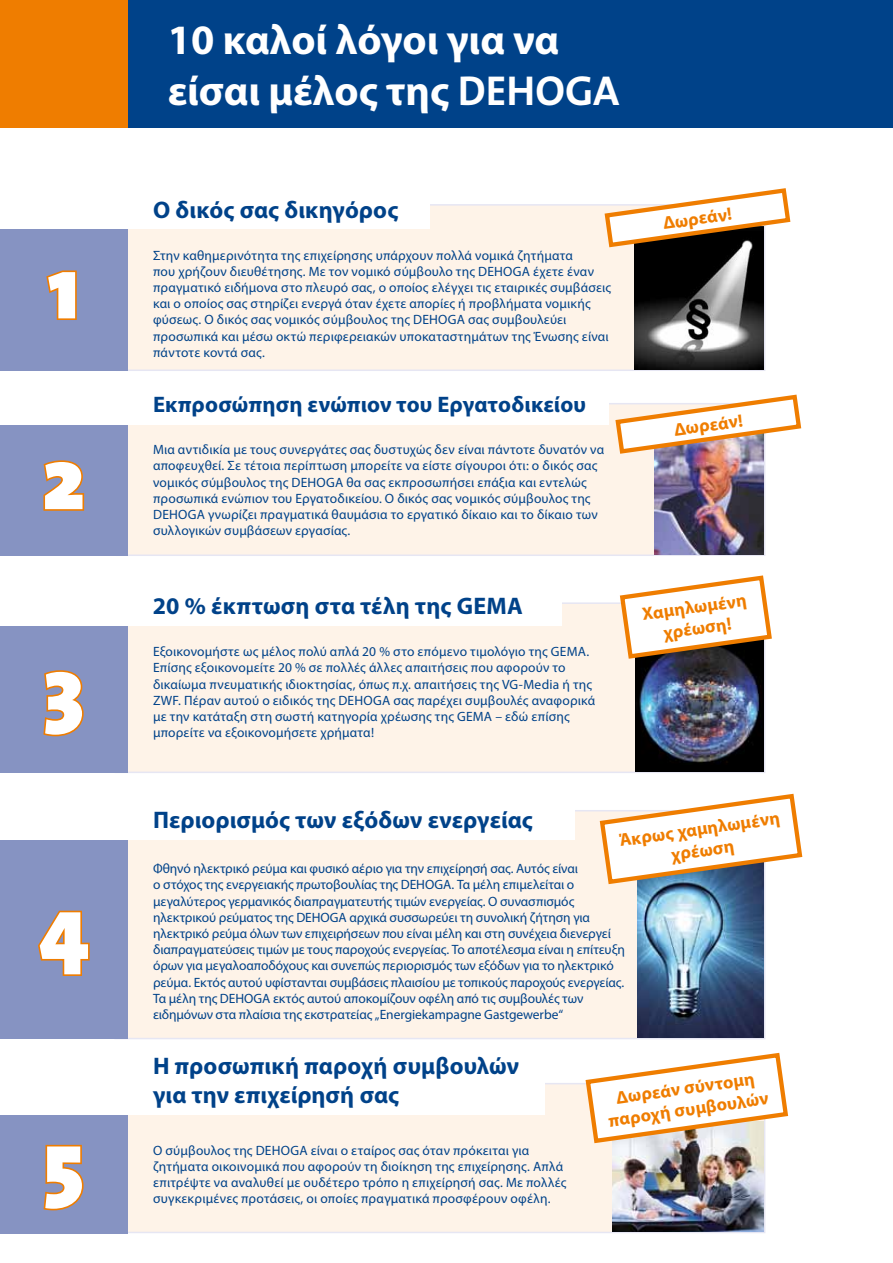
<style>
.page{position:relative;width:893px;height:1263px;background:#fff}
.page>*{position:absolute;margin:0;border:0;box-sizing:border-box;transform-origin:0 0}
.t1{font:900 90px "The Sans";color:#fff}
.t2{font:700 42px/50.4px "Myriad Pro";color:#fff}
.t3{font:700 24px/28.8px "Myriad Pro";letter-spacing:.005em;color:#004289}
.t4{font:700 22.5px "Myriad Pro";letter-spacing:.005em;color:#004289}
.t5{font:700 18px/21.6px "Myriad Pro";color:#ef7d00;text-align:center}
.t6{font:13.5px/16.2px "Myriad Pro";letter-spacing:.01em;color:#004289}
.s1{font-family:"The Sans"}
</style>
<div class="page">
<div style="left:115px;top:0;width:778px;height:128px;background:#004289"></div>
<div style="left:0;top:0;width:128px;height:128px;background:#ef7d00"></div>
<div style="left:116px;top:603px;width:649px;height:169px;background:#fef3e8"></div>
<div style="left:635px;top:603px;width:129px;height:169px;background:#000"></div>
<img style="left:639px;top:661px;width:122px;height:102px">
<svg style="left:617px;top:575px;width:155px;height:86px"></svg>
<div style="left:117px;top:205px;width:648px;height:165px;background:#fef3e8"></div>
<div style="left:116px;top:204px;width:649px;height:167px;border:2px solid #e6e6f3"></div>
<img style="left:634px;top:250px;width:130px;height:119px">
<div style="left:117px;top:404px;width:648px;height:151px;background:#fef3e8"></div>
<img style="left:654px;top:456px;width:110px;height:98px">
<div style="left:115px;top:811px;width:650px;height:227px;background:#fef3e8"></div>
<img style="left:637px;top:886px;width:127px;height:152px">
<svg style="left:597px;top:793px;width:206px;height:93px"></svg>
<div style="left:113px;top:1084px;width:652px;height:148px;background:#fef3e8"></div>
<img style="left:612px;top:1145px;width:152px;height:87px">
<div style="left:0;top:1114px;width:128px;height:119px;background:#8693c2"></div>
<svg style="left:43px;top:1144px;width:41px;height:67px"></svg>
<svg style="left:583px;top:1052px;width:206px;height:93px"></svg>
<div style="left:0;top:840px;width:128px;height:199px;background:#8693c2"></div>
<svg style="left:38px;top:910px;width:52px;height:66px"></svg>
<div style="left:0;top:626px;width:128px;height:147px;background:#8693c2"></div>
<svg style="left:43px;top:670px;width:41px;height:67px"></svg>
<div style="left:0;top:424px;width:128px;height:132px;background:#8693c2"></div>
<svg style="left:43px;top:460px;width:42px;height:51px"></svg>
<div style="left:0;top:228px;width:128px;height:143px;background:#8693c2"></div>
<svg style="left:46px;top:270px;width:31px;height:50px"></svg>
<div style="left:0;top:171px;width:429px;height:58px;background:#fff"></div>
<div style="left:0;top:386px;width:608px;height:39px;background:#fff"></div>
<div style="left:0;top:591px;width:561px;height:35px;background:#fff"></div>
<div style="left:0;top:806px;width:574px;height:34px;background:#fff"></div>
<div style="left:0;top:1075px;width:544px;height:40px;background:#fff"></div>
<svg style="left:602px;top:188px;width:189px;height:62px"></svg>
<img style="left:613px;top:394px;width:189px;height:62px">
<h1 class="t1" style="left:48px;top:230px;width:33px">1</h1>
<h1 class="t1" style="left:42px;top:421px;width:45px">2</h1>
<h1 class="t1" style="left:43px;top:630px;width:42px">3</h1>
<h1 class="t1" style="left:38px;top:871px;width:53px">4</h1>
<h1 class="t1" style="left:43px;top:1104px;width:43px">5</h1>
<h2 class="t2" style="left:168px;top:14px;width:453px">10 καλοί λόγοι για να είσαι μέλος της <span class="s1">DEHOGA</span></h2>
<h3 class="t3" style="left:153px;top:195px;width:247px">Ο δικός σας δικηγόρος</h3>
<p class="t6" style="left:153px;top:247px;width:459px">Στην καθημερινότητα της επιχείρησης υπάρχουν πολλά νομικά ζητήματα<br>που χρήζουν διευθέτησης. Με τον νομικό σύμβουλο της DEHOGA έχετε έναν πραγματικό ειδήμονα στο πλευρό σας, ο οποίος ελέγχει τις εταιρικές συμβάσεις και ο οποίος σας στηρίζει ενεργά όταν έχετε απορίες ή προβλήματα νομικής φύσεως. Ο δικός σας νομικός σύμβουλος της DEHOGA σας συμβουλεύει προσωπικά και μέσω οκτώ περιφερειακών υποκαταστημάτων της Ένωσης είναι πάντοτε κοντά σας.</p>
<h3 class="t4" style="left:153px;top:390px;width:434px">Εκπροσώπηση ενώπιον του Εργατοδικείου</h3>
<p class="t6" style="left:153px;top:441px;width:453px">Μια αντιδικία με τους συνεργάτες σας δυστυχώς δεν είναι πάντοτε δυνατόν να αποφευχθεί. Σε τέτοια περίπτωση μπορείτε να είστε σίγουροι ότι: ο δικός σας νομικός σύμβουλος της DEHOGA θα σας εκπροσωπήσει επάξια και εντελώς προσωπικά ενώπιον του Εργατοδικείου. Ο δικός σας νομικός σύμβουλος της DEHOGA γνωρίζει πραγματικά θαυμάσια το εργατικό δίκαιο και το δίκαιο των συλλογικών συμβάσεων εργασίας.</p>
<h3 class="t3" style="left:153px;top:591px;width:371px">20 % έκπτωση στα τέλη της GEMA</h3>
<p class="t6" style="left:153px;top:643px;width:444px">Eξοικονομήστε ως μέλος πολύ απλά 20 % στο επόμενο τιμολόγιο της GEMA.<br>Επίσης εξοικονομείτε 20 % σε πολλές άλλες απαιτήσεις που αφορούν το δικαίωμα πνευματικής ιδιοκτησίας, όπως π.χ. απαιτήσεις της VG-Media ή της ZWF. Πέραν αυτού ο ειδικός της DEHOGA σας παρέχει συμβουλές αναφορικά με την κατάταξη στη σωστή κατηγορία χρέωσης της GEMA – εδώ επίσης μπορείτε να εξοικονομήσετε χρήματα!</p>
<h3 class="t5" style="left:662px;top:212px;width:71px;rotate:-8deg">Δωρεάν!</h3>
<h3 class="t5" style="left:673px;top:418px;width:71px;rotate:-8deg">Δωρεάν!</h3>
<h3 class="t5" style="left:641px;top:603px;width:107px;rotate:-8deg">Χαμηλωμένη χρέωση!</h3>
<h3 class="t3" style="left:153px;top:805px;width:381px">Περιορισμός των εξόδων ενεργείας</h3>
<h3 class="t5" style="left:618px;top:829px;width:163px;rotate:-8deg">Άκρως χαμηλωμένη χρέωση</h3>
<p class="t6" style="left:153px;top:860px;width:473px">Φθηνό ηλεκτρικό ρεύμα και φυσικό αέριο για την επιχείρησή σας. Αυτός είναι<br>ο στόχος της ενεργειακής πρωτοβουλίας της DEHOGA. Tα μέλη επιμελείται ο μεγαλύτερος γερμανικός διαπραγματευτής τιμών ενεργείας. Ο συνασπισμός ηλεκτρικού ρεύματος της DEHOGA αρχικά συσσωρεύει τη συνολική ζήτηση για ηλεκτρικό ρεύμα όλων των επιχειρήσεων που είναι μέλη και στη συνέχεια διενεργεί διαπραγματεύσεις τιμών με τους παροχούς ενεργείας. Το αποτέλεσμα είναι η επίτευξη όρων για μεγαλοαποδόχους και συνεπώς περιορισμός των εξόδων για το ηλεκτρικό ρεύμα. Εκτός αυτού υφίστανται συμβάσεις πλαισίου με τοπικούς παροχούς ενεργείας.<br>Τα μέλη της DEHOGA εκτός αυτού αποκομίζουν οφέλη από τις συμβουλές των ειδημόνων στα πλαίσια της εκστρατείας „Energiekampagne Gastgewerbe“</p>
<h3 class="t3" style="left:153px;top:1051px;width:367px">Η προσωπική παροχή συμβουλών για την επιχείρησή σας</h3>
<p class="t6" style="left:153px;top:1142px;width:415px">Ο σύμβουλος της DEHOGA είναι ο εταίρος σας όταν πρόκειται για ζητήματα οικοινομικά που αφορούν τη διοίκηση της επιχείρησης. Απλά επιτρέψτε να αναλυθεί με ουδέτερο τρόπο η επιχείρησή σας. Με πολλές</p>
<p class="t6" style="left:153px;top:1190px;width:399px">συγκεκριμένες προτάσεις, οι οποίες πραγματικά προσφέρουν οφέλη.</p>
<h3 class="t5" style="left:604px;top:1088px;width:163px;rotate:-8deg">Δωρεάν σύντομη παροχή συμβουλών</h3>
</div>
